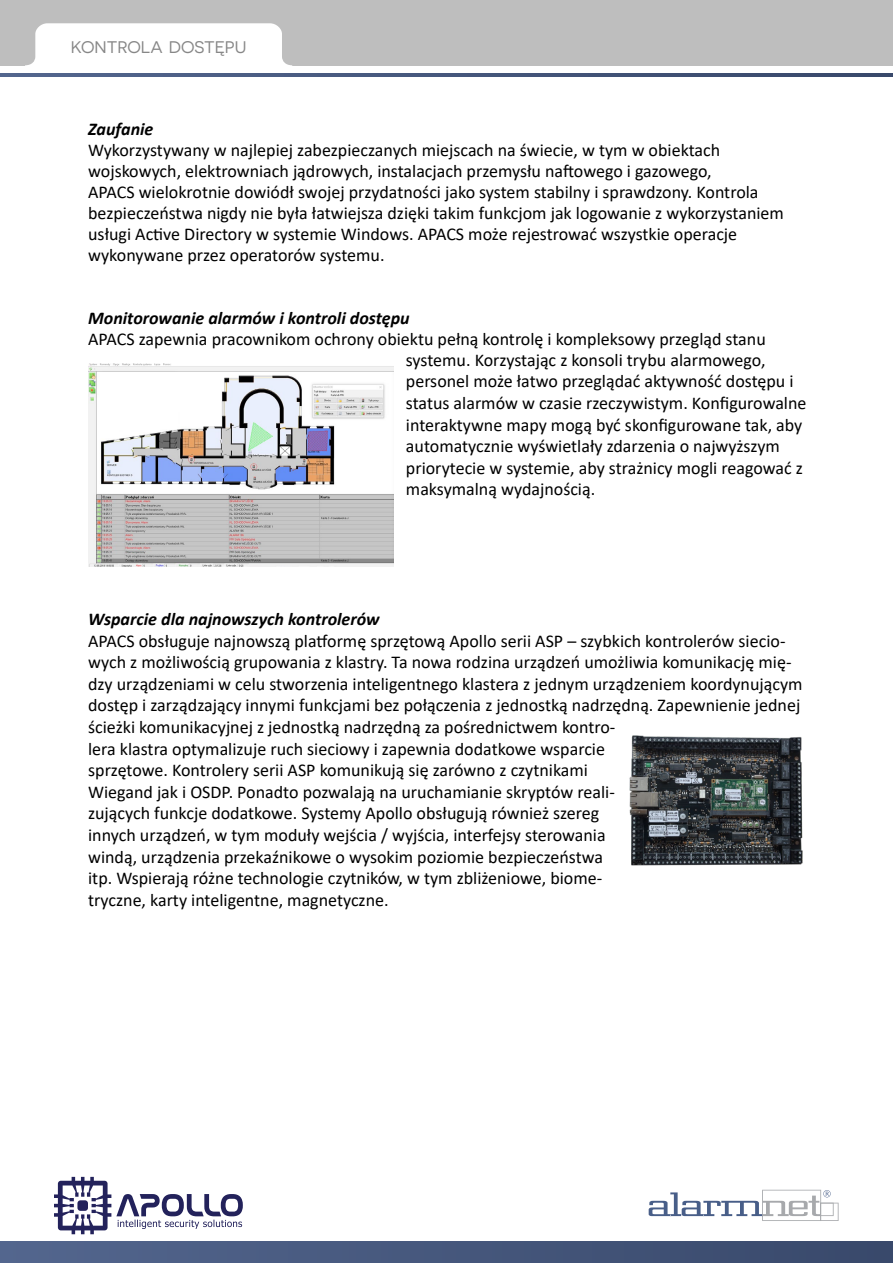
<style>
.page{position:relative;width:893px;height:1263px;background:#fff}
.page>*{position:absolute;margin:0;border:0;box-sizing:border-box;transform-origin:0 0}
.t1{font:18px/21.6px "Calibri";color:#000}
.t2{font:italic 700 18px "Calibri";color:#000}
.t3{font:16.8px "Novecentosanswide";color:#878787}
</style>
<div class="page">
<div style="left:0;top:0;width:893px;height:65px;background:#bebebe"></div>
<svg style="left:25px;top:23px;width:267px;height:43px;background:#f9f9f9"></svg>
<svg style="left:0;top:74px;width:893px;height:2px;background:#45577c"></svg>
<div style="left:0;top:1242px;width:893px;height:21px;background:linear-gradient(to right,#53668e,#39496b)"></div>
<svg style="left:54px;top:1177px;width:189px;height:57px"></svg>
<svg style="left:649px;top:1190px;width:190px;height:31px"></svg>
<img style="left:629px;top:735px;width:174px;height:131px">
<img style="left:88px;top:364px;width:305px;height:203px">
<p class="t3" style="left:71px;top:37px;width:177px">KONTROLA DOSTĘPU</p>
<p class="t2" style="left:88px;top:116px;width:67px">Zaufanie</p>
<p class="t1" style="left:88px;top:139px;width:697px;line-height:21px">Wykorzystywany w najlepiej zabezpieczanych miejscach na świecie, w tym w obiektach wojskowych, elektrowniach jądrowych, instalacjach przemysłu naftowego i gazowego,<br>APACS wielokrotnie dowiódł swojej przydatności jako system stabilny i sprawdzony. Kontrola bezpieczeństwa nigdy nie była łatwiejsza dzięki takim funkcjom jak logowanie z wykorzystaniem usługi Active Directory w systemie Windows. APACS może rejestrować wszystkie operacje wykonywane przez operatorów systemu.</p>
<p class="t2" style="left:88px;top:305px;width:323px">Monitorowanie alarmów i kontroli dostępu</p>
<p class="t1" style="left:406px;top:328px;width:402px;text-indent:-318px">APACS zapewnia pracownikom ochrony obiektu pełną kontrolę i kompleksowy przegląd stanu systemu. Korzystając z konsoli trybu alarmowego, personel może łatwo przeglądać aktywność dostępu i status alarmów w czasie rzeczywistym. Konfigurowalne interaktywne mapy mogą być skonfigurowane tak, aby automatycznie wyświetlały zdarzenia o najwyższym priorytecie w systemie, aby strażnicy mogli reagować z maksymalną wydajnością.</p>
<p class="t2" style="left:88px;top:606px;width:293px">Wsparcie dla najnowszych kontrolerów</p>
<p class="t1" style="left:88px;top:629px;width:716px">APACS obsługuje najnowszą platformę sprzętową Apollo serii ASP – szybkich kontrolerów siecio&shy;wych z możliwością grupowania z klastry. Ta nowa rodzina urządzeń umożliwia komunikację mię&shy;dzy urządzeniami w celu stworzenia inteligentnego klastera z jednym urządzeniem koordynującym dostęp i zarządzający innymi funkcjami bez połączenia z jednostką nadrzędną. Zapewnienie jednej ścieżki komunikacyjnej z jednostką nadrzędną za pośrednictwem kontro-<br>lera klastra optymalizuje ruch sieciowy i zapewnia dodatkowe wsparcie<br>sprzętowe. Kontrolery serii ASP komunikują się zarówno z czytnikami<br>Wiegand jak i OSDP. Ponadto pozwalają na uruchamianie skryptów reali-<br>zujących funkcje dodatkowe. Systemy Apollo obsługują również szereg<br>innych urządzeń, w tym moduły wejścia / wyjścia, interfejsy sterowania<br>windą, urządzenia przekaźnikowe o wysokim poziomie bezpieczeństwa<br>itp. Wspierają różne technologie czytników, w tym zbliżeniowe, biome-<br>tryczne, karty inteligentne, magnetyczne.</p>
</div>
